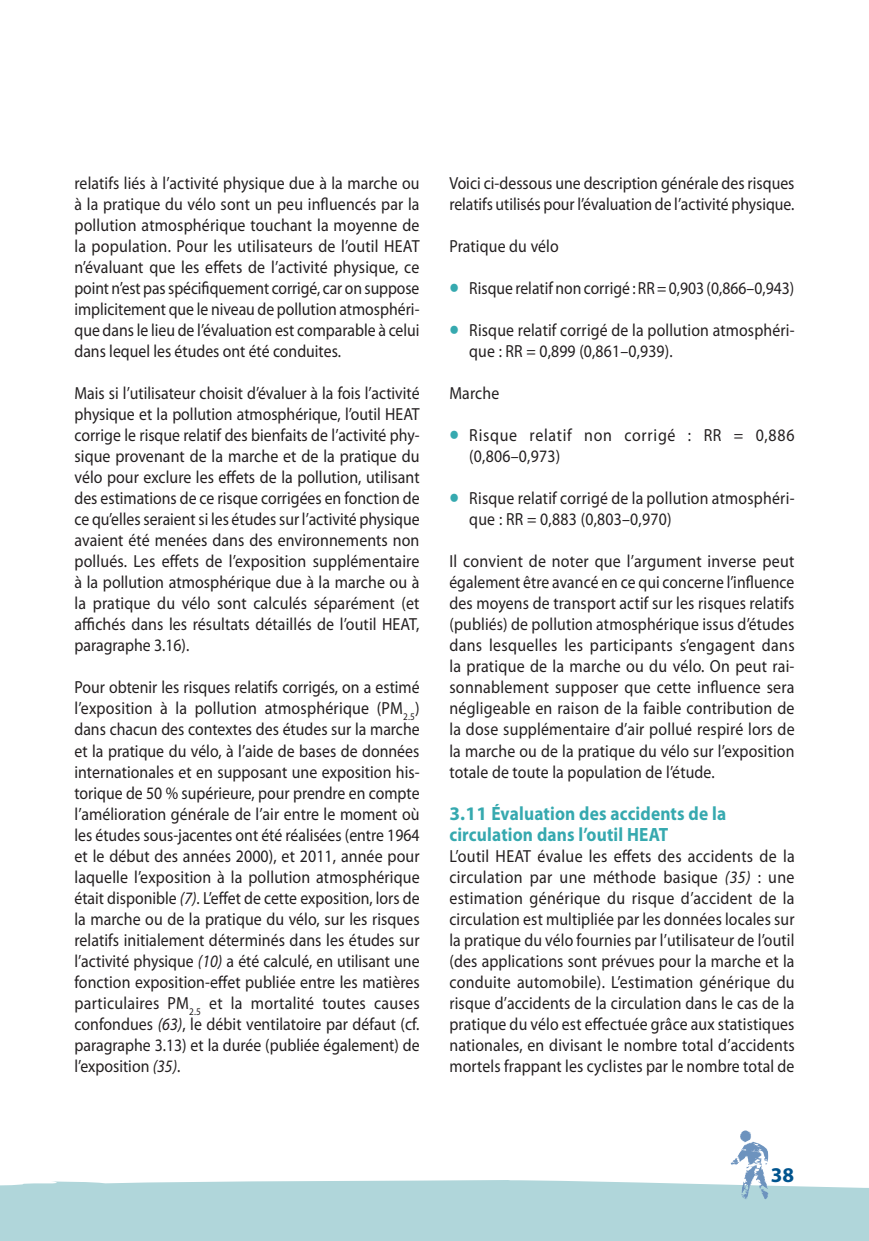
<style>
.page{position:relative;width:869px;height:1241px;background:#fff}
.page>*{position:absolute;margin:0;border:0;box-sizing:border-box;transform-origin:0 0}
.t1{font:700 21px "Myriad Pro";color:#00548e}
.t2{font:700 19.25px/21px "Myriad Pro";letter-spacing:.01em;color:#36a9af}
.Brød{font:17.5px/21px "Myriad Pro";letter-spacing:.005em;color:#231f20;text-align:justify;scale:.9 1}
.Brød-2{font:17.5px/21px "Myriad Pro";letter-spacing:.005em;color:#231f20;text-align:justify;scale:.91 1}
.Brød-3{font:17.5px "Myriad Pro";letter-spacing:.005em;color:#231f20;scale:.89 1}
.Brød-4{font:17.5px/21px "Myriad Pro";letter-spacing:.045em;color:#231f20;scale:.91 1}
.s1{font-style:italic}
.s2{font-weight:700;font-size:31.5px;color:#36a9af}
</style>
<div class="page">
<div style="left:0;top:1180px;width:868px;height:60px;background:#b0d6da"></div>
<svg style="left:730px;top:1130px;width:38px;height:69px"></svg>
<p class="Brød" style="left:74px;top:173px;width:385px">relatifs liés à l’activité physique due à la marche ou à la pratique du vélo sont un peu influencés par la pollution atmosphérique touchant la moyenne de la population. Pour les utilisateurs de l’outil HEAT n’évaluant que les effets de l’activité physique, ce point n’est pas spécifiquement corrigé, car on suppose implicitement que le niveau de pollution atmosphéri&shy;que dans le lieu de l’évaluation est comparable à celui dans lequel les études ont été conduites.</p>
<p class="Brød" style="left:74px;top:383px;width:385px">Mais si l’utilisateur choisit d’évaluer à la fois l’activité physique et la pollution atmosphérique, l’outil HEAT corrige le risque relatif des bienfaits de l’activité phy&shy;sique provenant de la marche et de la pratique du vélo pour exclure les effets de la pollution, utilisant des estimations de ce risque corrigées en fonction de ce qu’elles seraient si les études sur l’activité physique avaient été menées dans des environnements non pollués. Les effets de l’exposition supplémentaire à la pollution atmosphérique due à la marche ou à la pratique du vélo sont calculés séparément (et affichés dans les résultats détaillés de l’outil HEAT, paragraphe 3.16).</p>
<p class="Brød" style="left:74px;top:677px;width:385px">Pour obtenir les risques relatifs corrigés, on a estimé l’exposition à la pollution atmosphérique (PM<sub>2.5</sub>) dans chacun des contextes des études sur la marche et la pratique du vélo, à l’aide de bases de données internationales et en supposant une exposition his&shy;torique de 50 % supérieure, pour prendre en compte l’amélioration générale de l’air entre le moment où les études sous-jacentes ont été réalisées (entre 1964 et le début des années 2000), et 2011, année pour laquelle l’exposition à la pollution atmosphérique était disponible <span class="s1">(7)</span>. L’effet de cette exposition, lors de la marche ou de la pratique du vélo, sur les risques relatifs initialement déterminés dans les études sur l’activité physique <span class="s1">(10)</span> a été calculé, en utilisant une fonction exposition-effet publiée entre les matières particulaires PM<sub>2.5</sub> et la mortalité toutes causes confondues <span class="s1">(63)</span>, le débit ventilatoire par défaut (cf. paragraphe 3.13) et la durée (publiée également) de l’exposition <span class="s1">(35)</span>.</p>
<p class="Brød" style="left:449px;top:173px;width:385px">Voici ci-dessous une description générale des risques relatifs utilisés pour l’évaluation de l’activité physique.</p>
<p class="Brød" style="left:449px;top:236px;width:123px">Pratique du vélo</p>
<p class="Brød-3" style="left:449px;top:279px;width:389px"><span class="s2">•</span> Risque relatif non corrigé : RR = 0,903 (0,866–0,943)</p>
<p class="Brød" style="left:469px;top:320px;width:363px;text-indent:-20px"><span class="s2">•</span> Risque relatif corrigé de la pollution atmosphéri&shy;que : RR = 0,899 (0,861–0,939).</p>
<p class="Brød" style="left:449px;top:383px;width:57px">Marche</p>
<p class="Brød-4" style="left:469px;top:425px;width:359px;text-indent:-20px"><span class="s2">•</span> Risque relatif non corrigé : RR = 0,886 (0,806–0,973)</p>
<p class="Brød" style="left:469px;top:488px;width:363px;text-indent:-20px"><span class="s2">•</span> Risque relatif corrigé de la pollution atmosphéri&shy;que : RR = 0,883 (0,803–0,970)</p>
<p class="Brød-2" style="left:449px;top:551px;width:381px">Il convient de noter que l’argument inverse peut également être avancé en ce qui concerne l’influence des moyens de transport actif sur les risques relatifs (publiés) de pollution atmosphérique issus d’études dans lesquelles les participants s’engagent dans la pratique de la marche ou du vélo. On peut rai&shy;sonnablement supposer que cette influence sera négligeable en raison de la faible contribution de la dose supplémentaire d’air pollué respiré lors de la marche ou de la pratique du vélo sur l’exposition totale de toute la population de l’étude.</p>
<p class="t2" style="left:449px;top:802px;width:278px">3.11 Évaluation des accidents de la circulation dans l’outil HEAT</p>
<p class="Brød-2" style="left:449px;top:845px;width:381px">L’outil HEAT évalue les effets des accidents de la circulation par une méthode basique <span class="s1">(35)</span> : une estimation générique du risque d’accident de la circulation est multipliée par les données locales sur la pratique du vélo fournies par l’utilisateur de l’outil (des applications sont prévues pour la marche et la conduite automobile). L’estimation générique du risque d’accidents de la circulation dans le cas de la pratique du vélo est effectuée grâce aux statistiques nationales, en divisant le nombre total d’accidents mortels frappant les cyclistes par le nombre total de</p>
<p class="t1" style="left:770px;top:1162px;width:25px">38</p>
</div>
